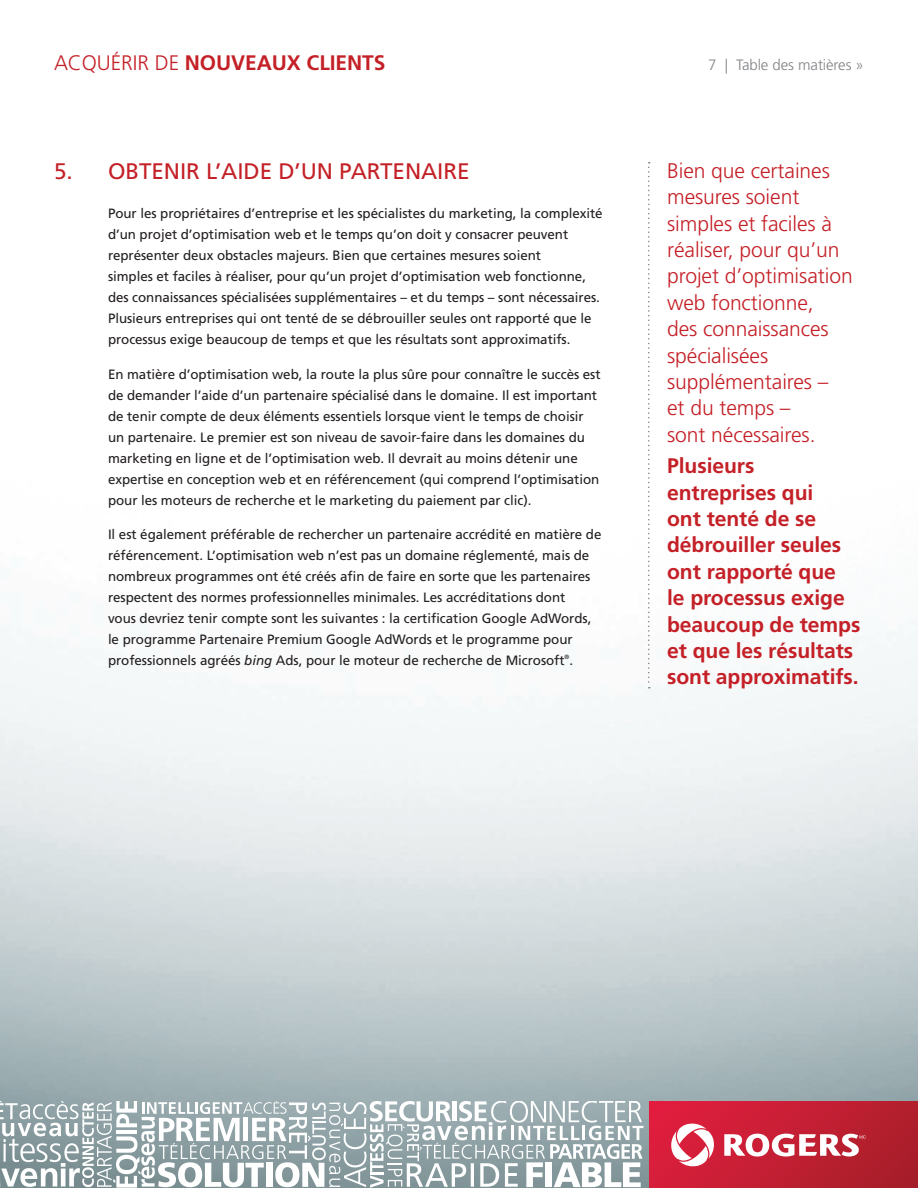
<style>
.page{position:relative;width:918px;height:1188px;background:#fff}
.page>*{position:absolute;margin:0;border:0;box-sizing:border-box;transform-origin:0 0}
.t1{font:22.5px "Frutiger";letter-spacing:-.005em;color:#c42027}
.t2{font:300 21.15px/26.4px "Frutiger";letter-spacing:-.005em;color:#c42027}
.t3{font:700 21.15px/26.4px "Frutiger";letter-spacing:-.005em;color:#c42027}
.t4{font:700 21px "Frutiger";letter-spacing:-.005em;color:#c42027}
.t5{font:300 15px "Frutiger";letter-spacing:-.005em;color:#808285}
.t6{font:13.5px/21px "Frutiger";letter-spacing:-.005em;color:#231f20}
.t7{font:6.15px "Frutiger";color:#231f20}
.s1{font-weight:300}
.s2{font-style:italic}
</style>
<div class="page">
<div style="left:649px;top:1101px;width:269px;height:87px;background:linear-gradient(to right,#de1e3d,#ab1f2a)"></div>
<svg style="left:724px;top:1133px;width:142px;height:24px"></svg>
<svg style="left:671px;top:1124px;width:43px;height:42px"></svg>
<svg style="left:0;top:1101px;width:643px;height:87px"></svg>
<svg style="left:648px;top:162px;width:2px;height:526px"></svg>
<h3 class="t4" style="left:54px;top:50px;width:333px"><span class="s1">ACQUÉRIR DE</span> NOUVEAUX CLIENTS</h3>
<h1 class="t1" style="left:54px;top:158px;width:417px">5. OBTENIR L’AIDE D’UN PARTENAIRE</h1>
<p class="t6" style="left:108px;top:203px;width:496px">Pour les propriétaires d’entreprise et les spécialistes du marketing, la complexité d’un projet d’optimisation web et le temps qu’on doit y consacrer peuvent représenter deux obstacles majeurs. Bien que certaines mesures soient<br>simples et faciles à réaliser, pour qu’un projet d’optimisation web fonctionne, des connaissances spécialisées supplémentaires – et du temps – sont nécessaires.<br>Plusieurs entreprises qui ont tenté de se débrouiller seules ont rapporté que le processus exige beaucoup de temps et que les résultats sont approximatifs.</p>
<p class="t6" style="left:108px;top:364px;width:494px">En matière d’optimisation web, la route la plus sûre pour connaître le succès est de demander l’aide d’un partenaire spécialisé dans le domaine. Il est important de tenir compte de deux éléments essentiels lorsque vient le temps de choisir un partenaire. Le premier est son niveau de savoir-faire dans les domaines du marketing en ligne et de l’optimisation web. Il devrait au moins détenir une expertise en conception web et en référencement (qui comprend l’optimisation pour les moteurs de recherche et le marketing du paiement par clic).</p>
<p class="t6" style="left:108px;top:524px;width:495px">Il est également préférable de rechercher un partenaire accrédité en matière de référencement. L’optimisation web n’est pas un domaine réglementé, mais de nombreux programmes ont été créés afin de faire en sorte que les partenaires respectent des normes professionnelles minimales. Les accréditations dont<br>vous devriez tenir compte sont les suivantes : la certification Google AdWords, le programme Partenaire Premium Google AdWords et le programme pour professionnels agréés <span class="s2">bing</span> Ads, pour le moteur de recherche de Microsoft .</p>
<p class="t7" style="left:565px;top:653px;width:6px">®</p>
<p class="t5" style="left:708px;top:56px;width:157px">7 | Table des matières »</p>
<h2 class="t2" style="left:667px;top:158px;width:187px">Bien que certaines mesures soient simples et faciles à réaliser, pour qu’un projet d’optimisation web fonctionne,<br>des connaissances spécialisées supplémentaires –<br>et du temps –<br>sont nécessaires.</h2>
<h2 class="t3" style="left:667px;top:453px;width:195px">Plusieurs entreprises qui<br>ont tenté de se débrouiller seules ont rapporté que<br>le processus exige beaucoup de temps et que les résultats sont approximatifs.</h2>
</div>
